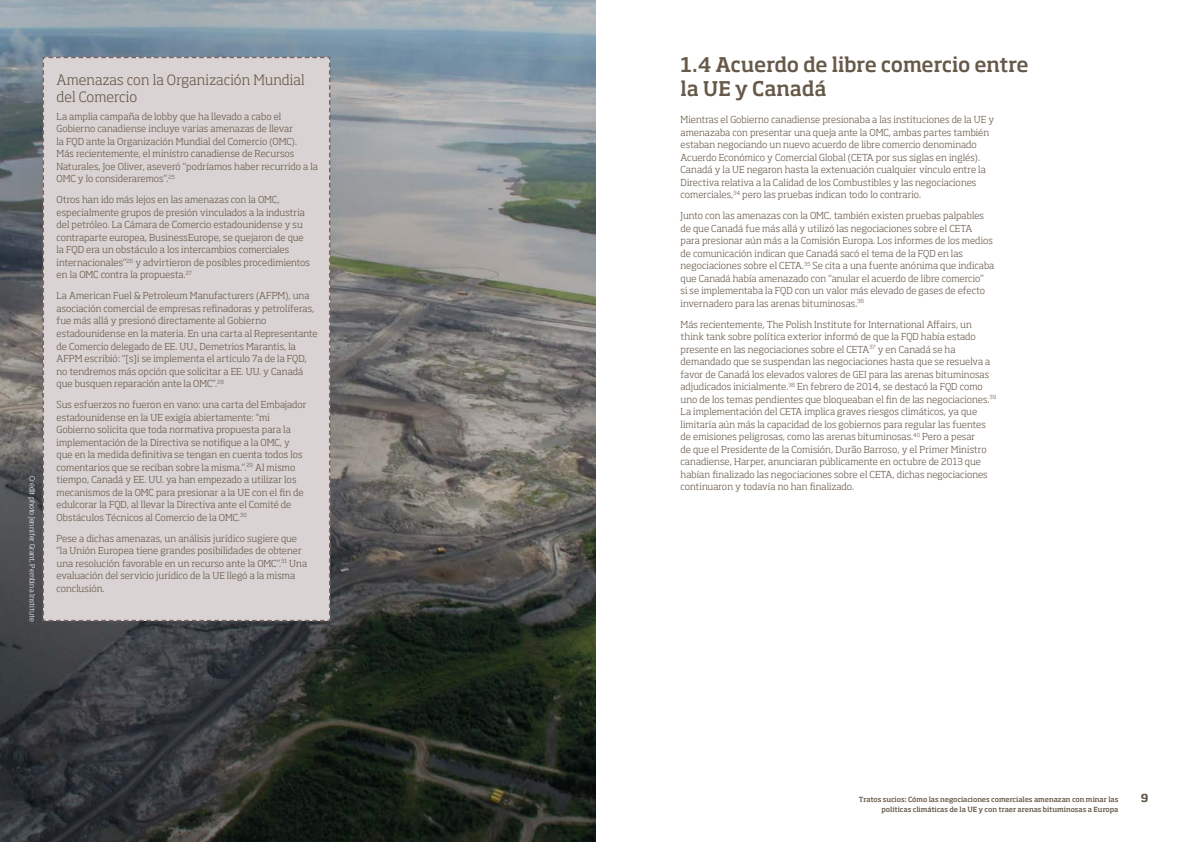
<style>
.page{position:relative;width:1191px;height:842px;background:#fff}
.page>*{position:absolute;margin:0;border:0;box-sizing:border-box;transform-origin:0 0}
.t1{font:500 20px/24px "Soho Std";letter-spacing:-.01em;color:#675949}
.t2{font:300 14px/16.8px "Soho Std";letter-spacing:.01em;color:#675949}
.t3{font:700 11px "Soho Std";color:#675949}
.t4{font:300 9.5px/12.5px "Soho Std";letter-spacing:.005em;color:#675949}
.t5{font:500 7px "Soho Std";letter-spacing:-.005em;color:#675949}
.t6{font:300 7px "Soho Std";color:#fff}
</style>
<div class="page">
<img style="left:0;top:0;width:595px;height:842px">
<div style="left:42px;top:56px;width:289px;height:566px;background:#dad3d3"></div>
<p class="t6" style="left:37px;top:476px;width:147px;rotate:90deg">Crédit photo Jennifer Grant, Pembina Institute</p>
<h2 class="t2" style="left:57px;top:71px;width:250px">Amenazas con la Organización Mundial del Comercio</h2>
<p class="t4" style="left:57px;top:110px;width:263px">La amplia campaña de lobby que ha llevado a cabo el Gobierno canadiense incluye varias amenazas de llevar<br>la FQD ante la Organización Mundial del Comercio (OMC).<br>Más recientemente, el ministro canadiense de Recursos Naturales, Joe Oliver, aseveró “podríamos haber recurrido a la OMC y lo consideraremos”.<sup>25</sup></p>
<p class="t4" style="left:57px;top:194px;width:255px">Otros han ido más lejos en las amenazas con la OMC, especialmente grupos de presión vinculados a la industria del petróleo. La Cámara de Comercio estadounidense y su contraparte europea, BusinessEurope, se quejaron de que la FQD era un obstáculo a los intercambios comerciales internacionales”<sup>26</sup> y advirtieron de posibles procedimientos en la OMC contra la propuesta.<sup>27</sup></p>
<p class="t4" style="left:57px;top:290px;width:263px">La American Fuel &amp; Petroleum Manufacturers (AFPM), una asociación comercial de empresas refinadoras y petrolíferas, fue más allá y presionó directamente al Gobierno estadounidense en la materia. En una carta al Representante de Comercio delegado de EE. UU., Demetrios Marantis, la AFPM escribió: “[s]i se implementa el artículo 7a de la FQD, no tendremos más opción que solicitar a EE. UU. y Canadá que busquen reparación ante la OMC”.<sup>28</sup></p>
<p class="t4" style="left:57px;top:398px;width:251px">Sus esfuerzos no fueron en vano: una carta del Embajador estadounidense en la UE exigía abiertamente: “mi Gobierno solicita que toda normativa propuesta para la implementación de la Directiva se notifique a la OMC, y que en la medida definitiva se tengan en cuenta todos los comentarios que se reciban sobre la misma.”.<sup>29</sup> Al mismo tiempo, Canadá y EE. UU. ya han empezado a utilizar los mecanismos de la OMC para presionar a la UE con el fin de edulcorar la FQD, al llevar la Directiva ante el Comité de Obstáculos Técnicos al Comercio de la OMC.<sup>30</sup></p>
<p class="t4" style="left:57px;top:532px;width:252px">Pese a dichas amenazas, un análisis jurídico sugiere que “la Unión Europea tiene grandes posibilidades de obtener una resolución favorable en un recurso ante la OMC”.<sup>31</sup> Una evaluación del servicio jurídico de la UE llegó a la misma conclusión.</p>
<h1 class="t1" style="left:680px;top:52px;width:350px">1.4 Acuerdo de libre comercio entre la UE y Canadá</h1>
<p class="t4" style="left:680px;top:113px;width:315px">Mientras el Gobierno canadiense presionaba a las instituciones de la UE y amenazaba con presentar una queja ante la OMC, ambas partes también estaban negociando un nuevo acuerdo de libre comercio denominado Acuerdo Económico y Comercial Global (CETA por sus siglas en inglés).<br>Canadá y la UE negaron hasta la extenuación cualquier vínculo entre la Directiva relativa a la Calidad de los Combustibles y las negociaciones comerciales,<sup>34</sup> pero las pruebas indican todo lo contrario.</p>
<p class="t4" style="left:680px;top:209px;width:315px">Junto con las amenazas con la OMC, también existen pruebas palpables de que Canadá fue más allá y utilizó las negociaciones sobre el CETA<br>para presionar aún más a la Comisión Europa. Los informes de los medios de comunicación indican que Canadá sacó el tema de la FQD en las negociaciones sobre el CETA.<sup>35</sup> Se cita a una fuente anónima que indicaba que Canadá había amenazado con “anular el acuerdo de libre comercio”<br>si se implementaba la FQD con un valor más elevado de gases de efecto invernadero para las arenas bituminosas.<sup>36</sup></p>
<p class="t4" style="left:680px;top:318px;width:317px">Más recientemente, The Polish Institute for International Affairs, un think tank sobre política exterior informó de que la FQD había estado presente en las negociaciones sobre el CETA<sup>37</sup> y en Canadá se ha demandado que se suspendan las negociaciones hasta que se resuelva a favor de Canadá los elevados valores de GEI para las arenas bituminosas adjudicados inicialmente.<sup>38</sup> En febrero de 2014, se destacó la FQD como uno de los temas pendientes que bloqueaban el fin de las negociaciones.<sup>39<br></sup>La implementación del CETA implica graves riesgos climáticos, ya que limitaría aún más la capacidad de los gobiernos para regular las fuentes de emisiones peligrosas, como las arenas bituminosas.<sup>40</sup> Pero a pesar<br>de que el Presidente de la Comisión, Durão Barroso, y el Primer Ministro canadiense, Harper, anunciaran públicamente en octubre de 2013 que habían finalizado las negociaciones sobre el CETA, dichas negociaciones continuaron y todavía no han finalizado.</p>
<p class="t5" style="left:859px;top:795px;width:261px">Tratos sucios: Cómo las negociaciones comerciales amenazan con minar las</p>
<p class="t3" style="left:1140px;top:791px;width:9px">9</p>
<p class="t5" style="left:881px;top:805px;width:238px">políticas climáticas de la UE y con traer arenas bituminosas a Europa</p>
</div>
